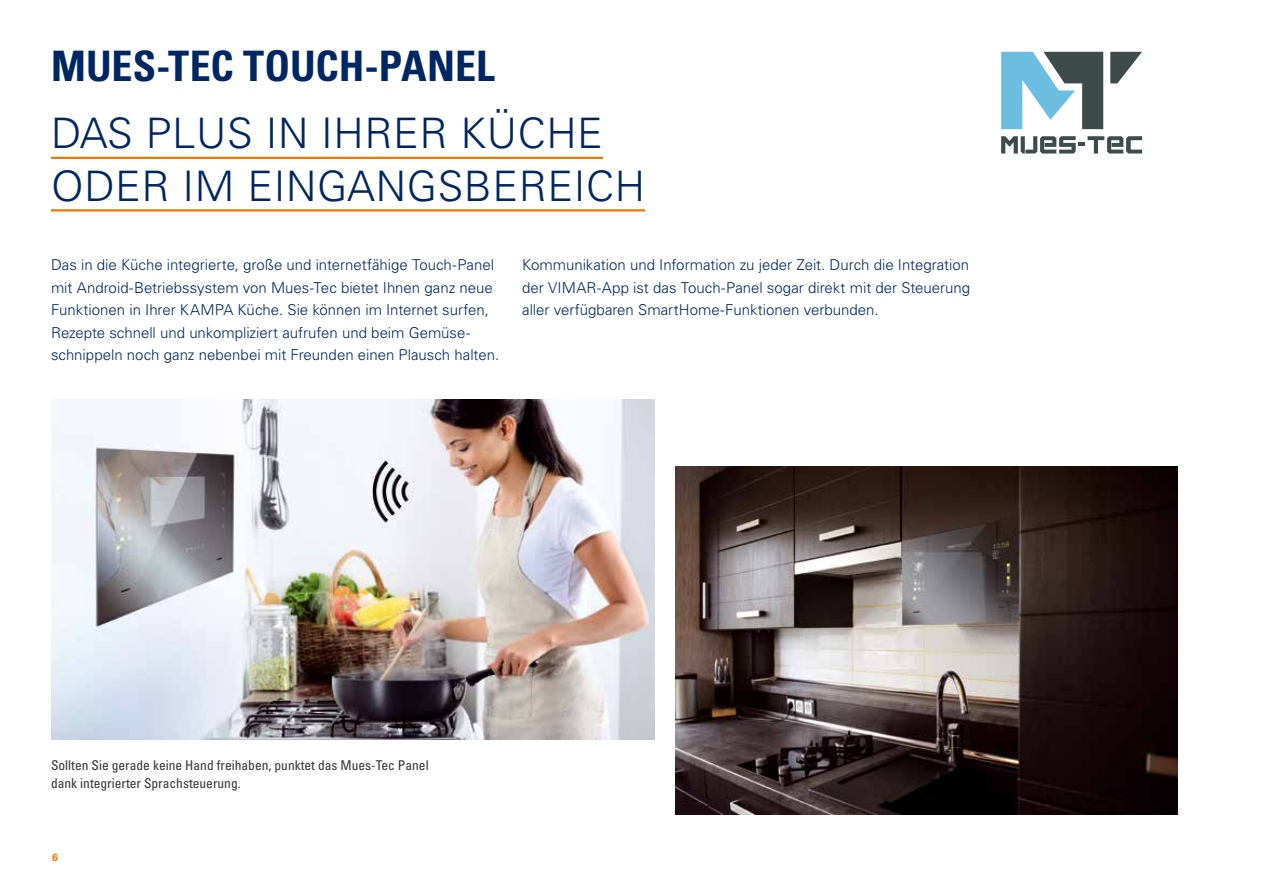
<style>
.page{position:relative;width:1263px;height:893px;background:#fff}
.page>*{position:absolute;margin:0;border:0;box-sizing:border-box;transform-origin:0 0}
.t1{font:300 42px/52.5px "Univers LT";letter-spacing:.015em;color:#002762}
.t2{font:700 condensed 42px "Univers LT Pro";color:#002762}
.t3{font:300 15px/22.5px "Univers LT Pro 45";color:#002762}
.t4{font:condensed 13.5px/18px "Univers LT Pro";color:#373437}
.t5{font:700 10.5px "Univers LT";color:#ee7900}
</style>
<div class="page">
<hr style="left:51px;top:157px;width:552px;height:2px;background:#ee7900">
<hr style="left:51px;top:209px;width:594px;height:2px;background:#ee7900">
<svg style="left:1001px;top:52px;width:102px;height:77px"></svg>
<svg style="left:1110px;top:52px;width:32px;height:31px"></svg>
<svg style="left:1001px;top:136px;width:141px;height:18px"></svg>
<img style="left:51px;top:400px;width:604px;height:339px">
<img style="left:676px;top:466px;width:502px;height:349px">
<h1 class="t2" style="left:51px;top:41px;width:445px">MUES-TEC TOUCH-PANEL</h1>
<h1 class="t1" style="left:51px;top:107px;width:596px">DAS PLUS IN IHRER KÜCHE<br>ODER IM EINGANGSBEREICH</h1>
<p class="t3" style="left:51px;top:253px;width:450px">Das in die Küche integrierte, große und internetfähige Touch-Panel mit Android-Betriebssystem von Mues-Tec bietet Ihnen ganz neue Funktionen in Ihrer KAMPA Küche. Sie können im Internet surfen, Rezepte schnell und unkompliziert aufrufen und beim Gemüse&shy;schnippeln noch ganz nebenbei mit Freunden einen Plausch halten.</p>
<p class="t3" style="left:522px;top:253px;width:450px;text-align:justify">Kommunikation und Information zu jeder Zeit. Durch die Integration der VIMAR-App ist das Touch-Panel sogar direkt mit der Steuerung aller verfügbaren SmartHome-Funktionen verbunden.</p>
<p class="t4" style="left:51px;top:756px;width:379px">Sollten Sie gerade keine Hand freihaben, punktet das Mues-Tec Panel dank integrierter Sprachsteuerung.</p>
<p class="t5" style="left:52px;top:851px;width:7px">6</p>
</div>
